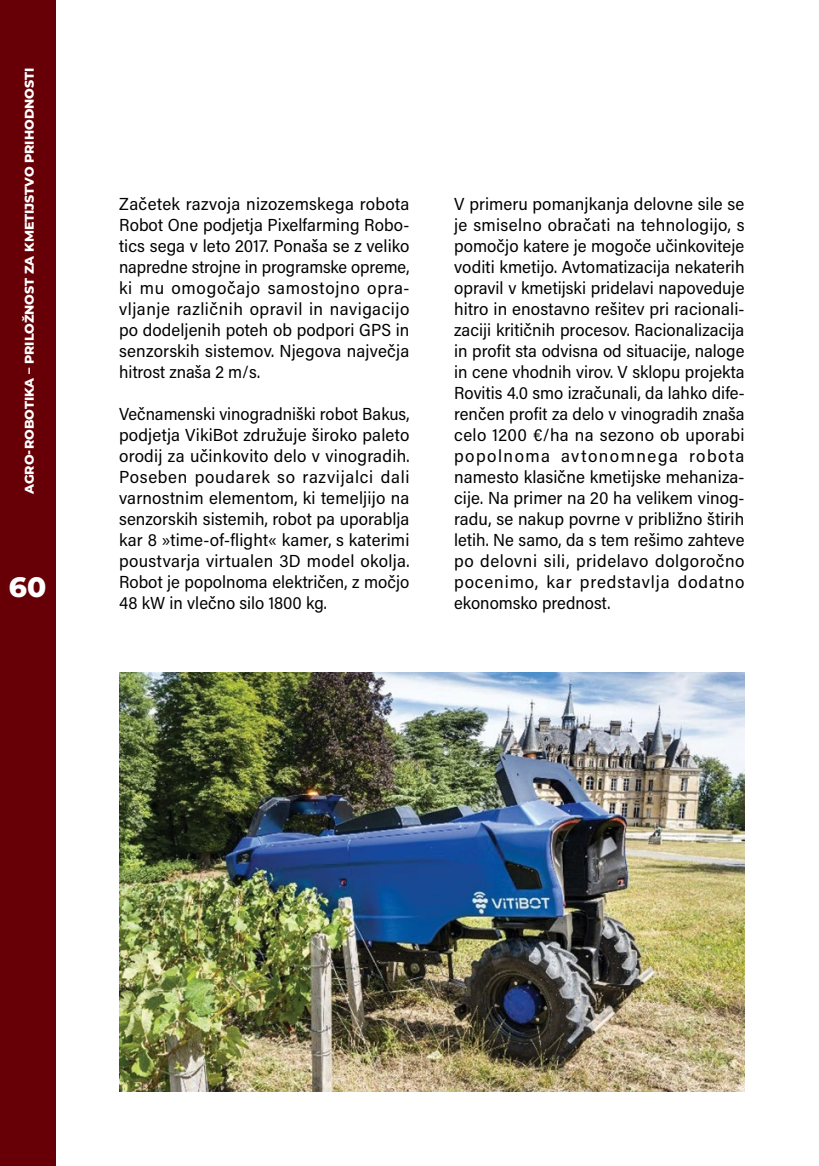
<style>
.page{position:relative;width:819px;height:1166px;background:#fff}
.page>*{position:absolute;margin:0;border:0;box-sizing:border-box;transform-origin:0 0}
.t1{font:800 28px "Montserrat";color:#fff}
.t2{font:17.5px/21px "Acumin Pro Semi Cond";letter-spacing:.005em;color:#000;text-align:justify}
.t3{font:800 12.6px "Montserrat";color:#fff}
</style>
<div class="page">
<div style="left:0;top:0;width:55px;height:1166px;background:#670006"></div>
<img style="left:119px;top:672px;width:625px;height:419px">
<p class="t3" style="left:20px;top:494px;width:428px;rotate:-90deg">AGRO-ROBOTIKA – PRILOŽNOST ZA KMETIJSTVO PRIHODNOSTI</p>
<h1 class="t1" style="left:9px;top:566px;width:39px">60</h1>
<p class="t2" style="left:119px;top:193px;width:292px">Začetek razvoja nizozemskega robota Robot One podjetja Pixelfarming Robo&shy;tics sega v leto 2017. Ponaša se z veliko napredne strojne in programske opreme, ki mu omogočajo samostojno opra&shy;vljanje različnih opravil in navigacijo po dodeljenih poteh ob podpori GPS in senzorskih sistemov. Njegova največja hitrost znaša 2 m/s.</p>
<p class="t2" style="left:119px;top:403px;width:292px">Večnamenski vinogradniški robot Bakus, podjetja VikiBot združuje široko paleto orodij za učinkovito delo v vinogradih.<br>Poseben poudarek so razvijalci dali varnostnim elementom, ki temeljijo na senzorskih sistemih, robot pa uporablja kar 8 »time-of-flight« kamer, s katerimi poustvarja virtualen 3D model okolja.<br>Robot je popolnoma električen, z močjo 48 kW in vlečno silo 1800 kg.</p>
<p class="t2" style="left:454px;top:193px;width:292px">V primeru pomanjkanja delovne sile se je smiselno obračati na tehnologijo, s pomočjo katere je mogoče učinkoviteje voditi kmetijo. Avtomatizacija nekaterih opravil v kmetijski pridelavi napoveduje hitro in enostavno rešitev pri racionali&shy;zaciji kritičnih procesov. Racionalizacija in profit sta odvisna od situacije, naloge in cene vhodnih virov. V sklopu projekta Rovitis 4.0 smo izračunali, da lahko dife&shy;renčen profit za delo v vinogradih znaša celo 1200 €/ha na sezono ob uporabi popolnoma avtonomnega robota namesto klasične kmetijske mehaniza&shy;cije. Na primer na 20 ha velikem vinog&shy;radu, se nakup povrne v približno štirih letih. Ne samo, da s tem rešimo zahteve po delovni sili, pridelavo dolgoročno pocenimo, kar predstavlja dodatno ekonomsko prednost.</p>
</div>
